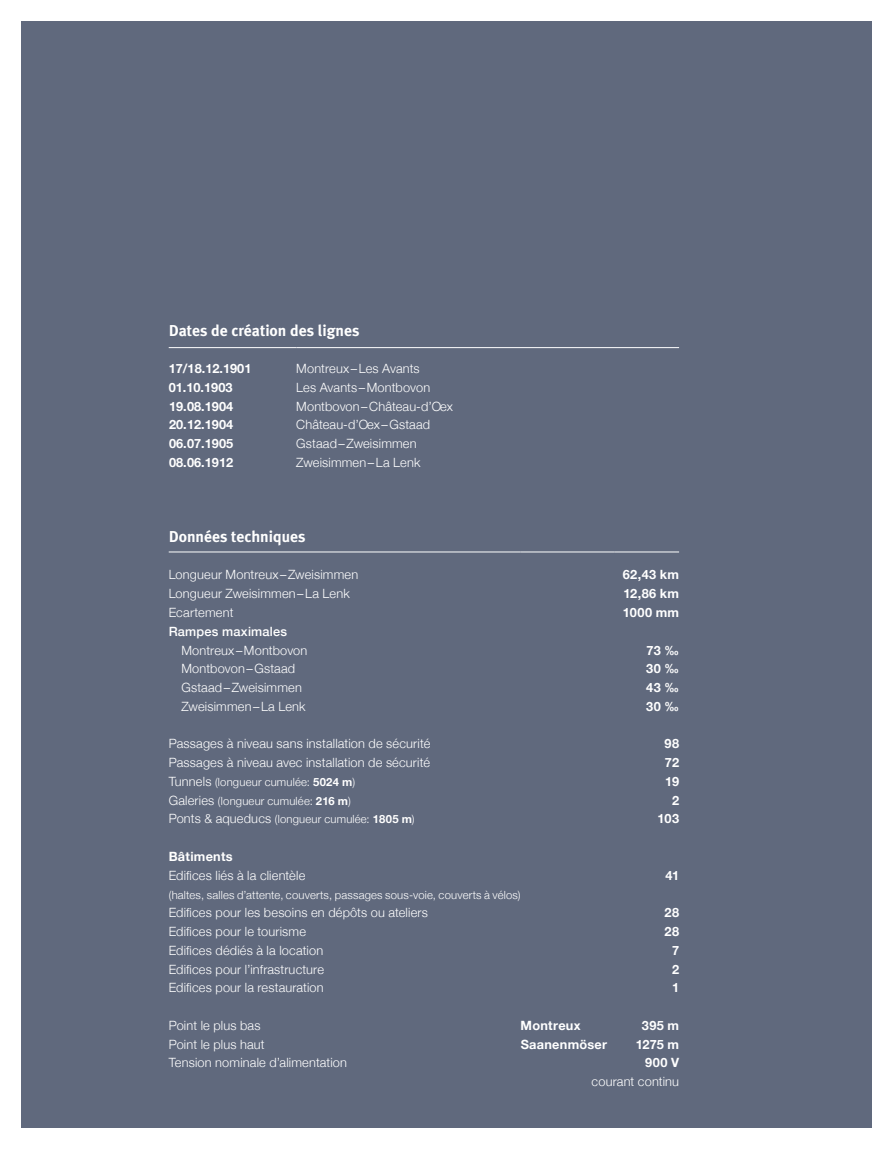
<style>
.page{position:relative;width:872px;height:1149px;background:#fff}
.page>*{position:absolute;margin:0;border:0;box-sizing:border-box;transform-origin:0 0}
.t1{font:700 15.75px "Meta Plus";color:#fff}
.t2{font:300 12.75px "Helvetica Neue";letter-spacing:.015em;color:#fff}
.t3{font:700 12.75px "Helvetica Neue";letter-spacing:.015em;color:#fff}
.t4{font:500 12.75px "Helvetica Neue";letter-spacing:.015em;color:#fff}
.t5{font:300 11.25px "Helvetica Neue";letter-spacing:.02em;color:#fff}
.s1{font-size:12.75px}
.s2{font-weight:700}
</style>
<div class="page">
<div style="left:21px;top:21px;width:851px;height:1106px;background:#60697d"></div>
<hr style="left:169px;top:347px;width:127px;height:1px;background:#fff">
<hr style="left:296px;top:347px;width:383px;height:1px;background:#fff">
<hr style="left:169px;top:551px;width:351px;height:1px;background:#fff">
<hr style="left:520px;top:551px;width:94px;height:1px;background:#fff">
<hr style="left:614px;top:551px;width:65px;height:1px;background:#fff">
<p class="t1" style="left:169px;top:321px;width:192px">Dates de création des lignes</p>
<p class="t3" style="left:169px;top:360px;width:84px">17/18.12.1901</p>
<p class="t2" style="left:296px;top:360px;width:125px">Montreux–Les Avants</p>
<p class="t3" style="left:169px;top:379px;width:65px">01.10.1903</p>
<p class="t2" style="left:296px;top:379px;width:135px">Les Avants –Montbovon</p>
<p class="t3" style="left:169px;top:398px;width:66px">19.08.1904</p>
<p class="t2" style="left:296px;top:398px;width:158px">Montbovon–Château-d’Oex</p>
<p class="t3" style="left:169px;top:417px;width:66px">20.12.1904</p>
<p class="t2" style="left:296px;top:417px;width:135px">Château-d’Oex –Gstaad</p>
<p class="t3" style="left:169px;top:435px;width:66px">06.07.1905</p>
<p class="t2" style="left:296px;top:435px;width:122px">Gstaad–Zweisimmen</p>
<p class="t3" style="left:169px;top:454px;width:66px">08.06.1912</p>
<p class="t2" style="left:296px;top:454px;width:126px">Zweisimmen–La Lenk</p>
<p class="t1" style="left:169px;top:527px;width:138px">Données techniques</p>
<p class="t2" style="left:169px;top:567px;width:191px">Longueur Montreux–Zweisimmen</p>
<p class="t3" style="left:623px;top:567px;width:58px">62,43 km</p>
<p class="t2" style="left:169px;top:585px;width:183px">Longueur Zweisimmen–La Lenk</p>
<p class="t3" style="left:623px;top:585px;width:57px">12,86 km</p>
<p class="t2" style="left:169px;top:604px;width:66px">Ecartement</p>
<p class="t3" style="left:623px;top:604px;width:58px">1000 mm</p>
<p class="t4" style="left:169px;top:620px;width:120px">Rampes maximales</p>
<p class="t2" style="left:181px;top:642px;width:127px">Montreux–Montbovon</p>
<p class="t3" style="left:646px;top:642px;width:34px">73 ‰</p>
<p class="t2" style="left:181px;top:660px;width:115px">Montbovon–Gstaad</p>
<p class="t3" style="left:646px;top:660px;width:34px">30 ‰</p>
<p class="t2" style="left:181px;top:679px;width:122px">Gstaad–Zweisimmen</p>
<p class="t3" style="left:646px;top:679px;width:34px">43 ‰</p>
<p class="t2" style="left:181px;top:698px;width:126px">Zweisimmen–La Lenk</p>
<p class="t3" style="left:646px;top:698px;width:34px">30 ‰</p>
<p class="t2" style="left:169px;top:735px;width:263px">Passages à niveau sans installation de sécurité</p>
<p class="t3" style="left:664px;top:735px;width:16px">98</p>
<p class="t2" style="left:169px;top:754px;width:263px">Passages à niveau avec installation de sécurité</p>
<p class="t3" style="left:665px;top:754px;width:16px">72</p>
<p class="t5" style="left:169px;top:774px;width:188px"><span class="s1">Tunnels</span> (longueur cumulée: <span class="s2">5024 m</span>)</p>
<p class="t3" style="left:665px;top:773px;width:15px">19</p>
<p class="t5" style="left:169px;top:793px;width:183px"><span class="s1">Galeries</span> (longueur cumulée: <span class="s2">216 m</span>)</p>
<p class="t3" style="left:672px;top:792px;width:9px">2</p>
<p class="t5" style="left:169px;top:812px;width:247px"><span class="s1">Ponts &amp; aqueducs</span> (longueur cumulée: <span class="s2">1805 m</span>)</p>
<p class="t3" style="left:657px;top:810px;width:23px">103</p>
<p class="t3" style="left:169px;top:848px;width:66px">Bâtiments</p>
<p class="t2" style="left:169px;top:867px;width:138px">Edifices liés à la clientèle</p>
<p class="t5" style="left:169px;top:887px;width:353px">(haltes, salles d’attente, couverts, passages sous-voie, couverts à vélos)</p>
<p class="t3" style="left:665px;top:867px;width:15px">41</p>
<p class="t2" style="left:169px;top:904px;width:261px">Edifices pour les besoins en dépôts ou ateliers</p>
<p class="t3" style="left:664px;top:904px;width:16px">28</p>
<p class="t2" style="left:169px;top:923px;width:139px">Edifices pour le tourisme</p>
<p class="t3" style="left:664px;top:923px;width:16px">28</p>
<p class="t2" style="left:169px;top:942px;width:156px">Edifices dédiés à la location</p>
<p class="t3" style="left:672px;top:942px;width:9px">7</p>
<p class="t2" style="left:169px;top:960px;width:157px">Edifices pour l’infrastructure</p>
<p class="t3" style="left:672px;top:960px;width:9px">2</p>
<p class="t2" style="left:169px;top:979px;width:156px">Edifices pour la restauration</p>
<p class="t3" style="left:672px;top:979px;width:9px">1</p>
<p class="t2" style="left:169px;top:1017px;width:93px">Point le plus bas</p>
<p class="t3" style="left:520px;top:1017px;width:61px">Montreux</p>
<p class="t3" style="left:642px;top:1017px;width:39px">395 m</p>
<p class="t2" style="left:169px;top:1035px;width:97px">Point le plus haut</p>
<p class="t3" style="left:520px;top:1035px;width:88px">Saanenmöser</p>
<p class="t3" style="left:636px;top:1035px;width:45px">1275 m</p>
<p class="t2" style="left:169px;top:1054px;width:180px">Tension nominale d’alimentation</p>
<p class="t3" style="left:645px;top:1054px;width:35px">900 V</p>
<p class="t2" style="left:591px;top:1073px;width:89px">courant continu</p>
</div>
